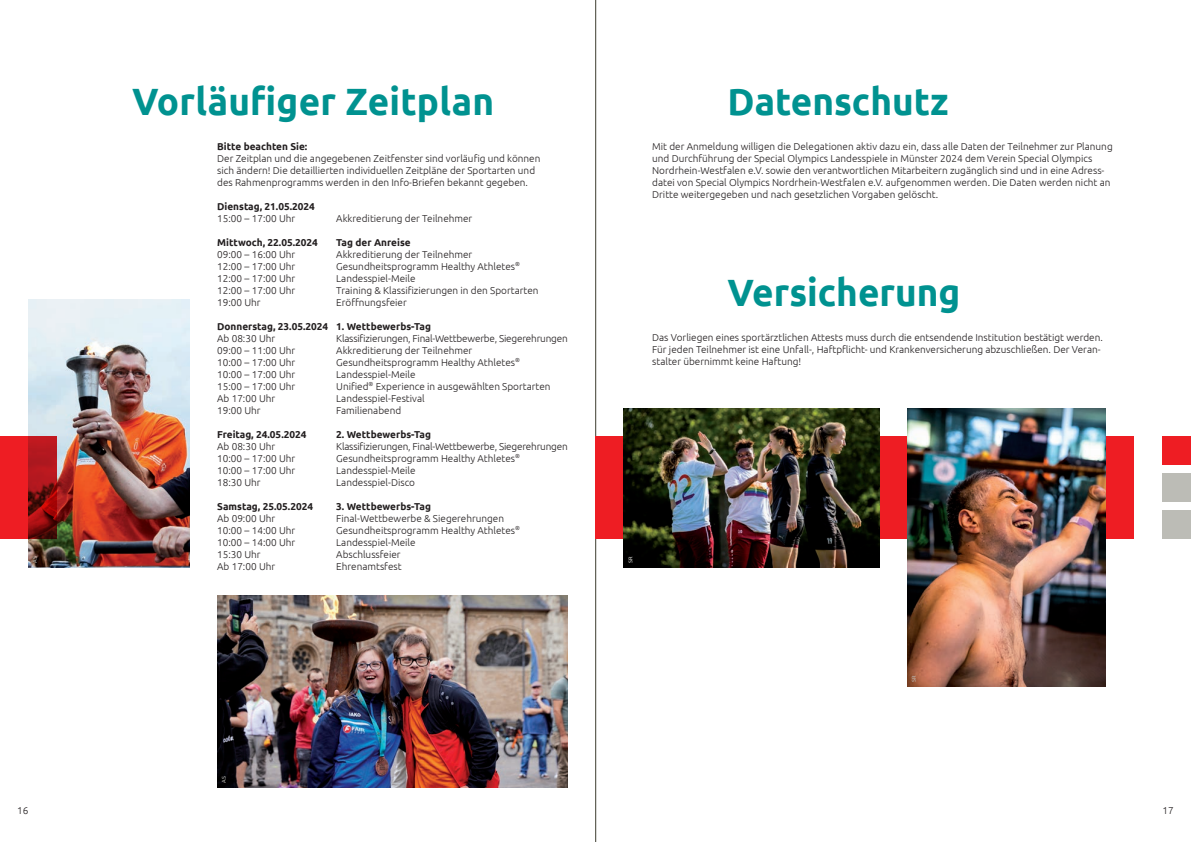
<style>
.page{position:relative;width:1191px;height:842px;background:#fff}
.page>*{position:absolute;margin:0;border:0;box-sizing:border-box;transform-origin:0 0}
.t1{font:700 38px "Ubuntu";color:#009290}
.t2{font:300 10px/12px "Ubuntu";color:#231f20}
.t3{font:700 10px "Ubuntu";color:#231f20}
.t4{font:300 10px "Ubuntu";letter-spacing:-.02em;color:#231f20}
.t5{font:5.5px "Ubuntu";color:#bcbcb6}
.t6{font:5.5px "Ubuntu";color:#dcdcd8}
</style>
<div class="page">
<hr style="left:595px;top:0;width:1px;height:842px;background:#636358">
<img style="left:28px;top:299px;width:161px;height:268px">
<img style="left:217px;top:595px;width:350px;height:192px">
<svg style="left:0;top:437px;width:57px;height:102px;background:#c1171b"></svg>
<div style="left:1162px;top:510px;width:29px;height:29px;background:#bcbcb6"></div>
<div style="left:1162px;top:473px;width:29px;height:29px;background:#bcbcb6"></div>
<div style="left:1162px;top:437px;width:29px;height:28px;background:#ee1d23"></div>
<div style="left:595px;top:437px;width:539px;height:102px;background:#ee1d23"></div>
<img style="left:624px;top:408px;width:255px;height:159px">
<img style="left:907px;top:408px;width:199px;height:278px">
<h1 class="t1" style="left:132px;top:78px;width:363px">Vorläufiger Zeitplan</h1>
<h1 class="t1" style="left:727px;top:78px;width:222px">Datenschutz</h1>
<p class="t3" style="left:217px;top:140px;width:92px">Bitte beachten Sie:</p>
<p class="t2" style="left:217px;top:152px;width:325px">Der Zeitplan und die angegebenen Zeitfenster sind vorläufig und können sich ändern! Die detaillierten individuellen Zeitpläne der Sportarten und des Rahmenprogramms werden in den Info-Briefen bekannt gegeben.</p>
<p class="t3" style="left:217px;top:200px;width:99px">Dienstag, 21.05.2024</p>
<p class="t2" style="left:217px;top:212px;width:80px">15:00 – 17:00 Uhr</p>
<p class="t2" style="left:336px;top:212px;width:138px">Akkreditierung der Teilnehmer</p>
<p class="t3" style="left:217px;top:236px;width:102px">Mittwoch, 22.05.2024</p>
<p class="t3" style="left:336px;top:236px;width:76px">Tag der Anreise</p>
<p class="t2" style="left:217px;top:248px;width:80px">09:00 – 16:00 Uhr</p>
<p class="t2" style="left:336px;top:248px;width:138px">Akkreditierung der Teilnehmer</p>
<p class="t2" style="left:217px;top:260px;width:80px">12:00 – 17:00 Uhr</p>
<p class="t2" style="left:336px;top:260px;width:185px">Gesundheitsprogramm Healthy Athletes<sup>®</sup></p>
<p class="t2" style="left:217px;top:272px;width:80px">12:00 – 17:00 Uhr</p>
<p class="t2" style="left:336px;top:272px;width:81px">Landesspiel-Meile</p>
<p class="t2" style="left:217px;top:284px;width:80px">12:00 – 17:00 Uhr</p>
<p class="t2" style="left:336px;top:284px;width:204px">Training &amp; Klassifizierungen in den Sportarten</p>
<p class="t2" style="left:217px;top:296px;width:45px">19:00 Uhr</p>
<p class="t2" style="left:336px;top:296px;width:72px">Eröffnungsfeier</p>
<p class="t3" style="left:217px;top:320px;width:215px">Donnerstag, 23.05.2024 1. Wettbewerbs-Tag</p>
<p class="t2" style="left:217px;top:332px;width:60px">Ab 08:30 Uhr</p>
<p class="t4" style="left:336px;top:332px;width:233px">Klassifizierungen, Final-Wettbewerbe, Siegerehrungen</p>
<p class="t2" style="left:217px;top:344px;width:80px">09:00 – 11:00 Uhr</p>
<p class="t2" style="left:336px;top:344px;width:138px">Akkreditierung der Teilnehmer</p>
<p class="t2" style="left:217px;top:356px;width:80px">10:00 – 17:00 Uhr</p>
<p class="t2" style="left:336px;top:356px;width:185px">Gesundheitsprogramm Healthy Athletes<sup>®</sup></p>
<p class="t2" style="left:217px;top:368px;width:80px">10:00 – 17:00 Uhr</p>
<p class="t2" style="left:336px;top:368px;width:81px">Landesspiel-Meile</p>
<p class="t2" style="left:217px;top:380px;width:80px">15:00 – 17:00 Uhr</p>
<p class="t2" style="left:336px;top:380px;width:216px">Unified<sup>®</sup> Experience in ausgewählten Sportarten</p>
<p class="t2" style="left:217px;top:392px;width:60px">Ab 17:00 Uhr</p>
<p class="t2" style="left:336px;top:392px;width:90px">Landesspiel-Festival</p>
<p class="t2" style="left:217px;top:404px;width:45px">19:00 Uhr</p>
<p class="t2" style="left:336px;top:404px;width:66px">Familienabend</p>
<p class="t3" style="left:217px;top:428px;width:91px">Freitag, 24.05.2024</p>
<p class="t3" style="left:336px;top:428px;width:96px">2. Wettbewerbs-Tag</p>
<p class="t2" style="left:217px;top:440px;width:60px">Ab 08:30 Uhr</p>
<p class="t4" style="left:336px;top:440px;width:233px">Klassifizierungen, Final-Wettbewerbe, Siegerehrungen</p>
<p class="t2" style="left:217px;top:452px;width:80px">10:00 – 17:00 Uhr</p>
<p class="t2" style="left:336px;top:452px;width:185px">Gesundheitsprogramm Healthy Athletes<sup>®</sup></p>
<p class="t2" style="left:217px;top:464px;width:80px">10:00 – 17:00 Uhr</p>
<p class="t2" style="left:336px;top:464px;width:81px">Landesspiel-Meile</p>
<p class="t2" style="left:217px;top:476px;width:45px">18:30 Uhr</p>
<p class="t2" style="left:336px;top:476px;width:80px">Landesspiel-Disco</p>
<p class="t3" style="left:217px;top:500px;width:97px">Samstag, 25.05.2024</p>
<p class="t3" style="left:336px;top:500px;width:96px">3. Wettbewerbs-Tag</p>
<p class="t2" style="left:217px;top:512px;width:60px">Ab 09:00 Uhr</p>
<p class="t2" style="left:336px;top:512px;width:169px">Final-Wettbewerbe &amp; Siegerehrungen</p>
<p class="t2" style="left:217px;top:524px;width:80px">10:00 – 14:00 Uhr</p>
<p class="t2" style="left:336px;top:524px;width:185px">Gesundheitsprogramm Healthy Athletes<sup>®</sup></p>
<p class="t2" style="left:217px;top:536px;width:80px">10:00 – 14:00 Uhr</p>
<p class="t2" style="left:336px;top:536px;width:81px">Landesspiel-Meile</p>
<p class="t2" style="left:217px;top:548px;width:45px">15:30 Uhr</p>
<p class="t2" style="left:336px;top:548px;width:66px">Abschlussfeier</p>
<p class="t2" style="left:217px;top:560px;width:60px">Ab 17:00 Uhr</p>
<p class="t2" style="left:336px;top:560px;width:67px">Ehrenamtsfest</p>
<p class="t5" style="left:32px;top:563px;width:8px;rotate:-90deg">AS</p>
<p class="t6" style="left:627px;top:563px;width:8px;rotate:-90deg">SR</p>
<p class="t2" style="left:652px;top:140px;width:462px">Mit der Anmeldung willigen die Delegationen aktiv dazu ein, dass alle Daten der Teilnehmer zur Planung und Durchführung der Special Olympics Landesspiele in Münster 2024 dem Verein Special Olympics Nordrhein-Westfalen e.V. sowie den verantwortlichen Mitarbeitern zugänglich sind und in eine Adress&shy;datei von Special Olympics Nordrhein-Westfalen e.V. aufgenommen werden. Die Daten werden nicht an Dritte weitergegeben und nach gesetzlichen Vorgaben gelöscht.</p>
<h1 class="t1" style="left:727px;top:269px;width:234px">Versicherung</h1>
<p class="t2" style="left:652px;top:331px;width:452px">Das Vorliegen eines sportärztlichen Attests muss durch die entsendende Institution bestätigt werden.<br>Für jeden Teilnehmer ist eine Unfall-, Haftpflicht- und Krankenversicherung abzuschließen. Der Veran&shy;stalter übernimmt keine Haftung!</p>
<p class="t5" style="left:221px;top:783px;width:8px;rotate:-90deg">AS</p>
<p class="t5" style="left:910px;top:682px;width:8px;rotate:-90deg">SR</p>
<p class="t2" style="left:17px;top:804px;width:13px">16</p>
<p class="t2" style="left:1162px;top:804px;width:13px">17</p>
</div>
